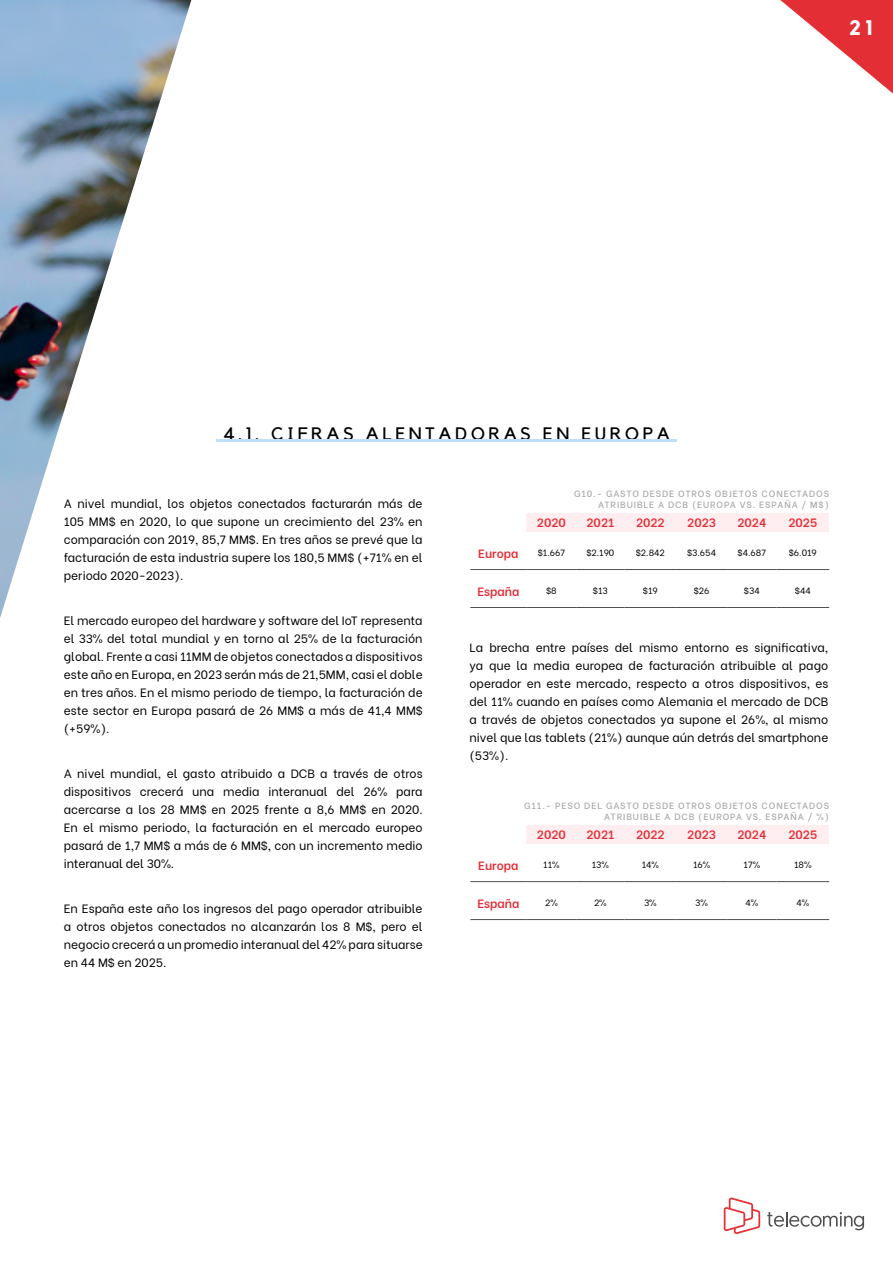
<style>
.page{position:relative;width:893px;height:1263px;background:#fff}
.page>*{position:absolute;margin:0;border:0;box-sizing:border-box;transform-origin:0 0}
.t1{font:700 21px "Kollektif";color:#fff}
.t2{font:18px "Kollektif";letter-spacing:.2em;color:#000}
.t3{font:12px/18px "Be Vietnam";color:#000;text-align:justify}
.t4{font:600 12px "Be Vietnam";color:#e32e36}
.t5{font:500 9px/10.8px "Be Vietnam";letter-spacing:.1em;color:#a7a7a7;text-align:right}
.t6{font:9px "Be Vietnam";color:#000}
</style>
<div class="page">
<svg style="left:780px;top:0;width:113px;height:94px"></svg>
<svg style="left:724px;top:1197px;width:36px;height:37px"></svg>
<svg style="left:767px;top:1212px;width:97px;height:18px"></svg>
<img style="left:0;top:0;width:191px;height:618px">
<div style="left:527px;top:513px;width:302px;height:18px;background:#ffeef0"></div>
<hr style="left:470px;top:569px;width:57px;height:1px;background:#4f4f4f">
<hr style="left:527px;top:569px;width:49px;height:1px;background:#4f4f4f">
<hr style="left:576px;top:569px;width:49px;height:1px;background:#4f4f4f">
<hr style="left:625px;top:569px;width:51px;height:1px;background:#4f4f4f">
<hr style="left:676px;top:569px;width:51px;height:1px;background:#4f4f4f">
<hr style="left:727px;top:569px;width:50px;height:1px;background:#4f4f4f">
<hr style="left:777px;top:569px;width:52px;height:1px;background:#4f4f4f">
<hr style="left:470px;top:607px;width:57px;height:1px;background:#4f4f4f">
<hr style="left:527px;top:607px;width:49px;height:1px;background:#4f4f4f">
<hr style="left:576px;top:607px;width:49px;height:1px;background:#4f4f4f">
<hr style="left:625px;top:607px;width:51px;height:1px;background:#4f4f4f">
<hr style="left:676px;top:607px;width:51px;height:1px;background:#4f4f4f">
<hr style="left:727px;top:607px;width:50px;height:1px;background:#4f4f4f">
<hr style="left:777px;top:607px;width:52px;height:1px;background:#4f4f4f">
<div style="left:526px;top:826px;width:303px;height:18px;background:#ffeef0"></div>
<hr style="left:470px;top:881px;width:57px;height:1px;background:#4f4f4f">
<hr style="left:527px;top:881px;width:49px;height:1px;background:#4f4f4f">
<hr style="left:576px;top:881px;width:49px;height:1px;background:#4f4f4f">
<hr style="left:625px;top:881px;width:51px;height:1px;background:#4f4f4f">
<hr style="left:676px;top:881px;width:51px;height:1px;background:#4f4f4f">
<hr style="left:727px;top:881px;width:50px;height:1px;background:#4f4f4f">
<hr style="left:777px;top:881px;width:52px;height:1px;background:#4f4f4f">
<hr style="left:470px;top:919px;width:57px;height:1px;background:#4f4f4f">
<hr style="left:527px;top:919px;width:49px;height:1px;background:#4f4f4f">
<hr style="left:576px;top:919px;width:49px;height:1px;background:#4f4f4f">
<hr style="left:625px;top:919px;width:51px;height:1px;background:#4f4f4f">
<hr style="left:676px;top:919px;width:51px;height:1px;background:#4f4f4f">
<hr style="left:727px;top:919px;width:50px;height:1px;background:#4f4f4f">
<hr style="left:777px;top:919px;width:52px;height:1px;background:#4f4f4f">
<hr style="left:216px;top:440px;width:461px;height:2px;background:#bfdfff">
<h1 class="t1" style="left:849px;top:15px;width:25px">21</h1>
<h2 class="t2" style="left:223px;top:423px;width:448px">4.1. CIFRAS ALENTADORAS EN EUROPA</h2>
<p class="t3" style="left:64px;top:493px;width:360px">A nivel mundial, los objetos conectados facturarán más de 105 MM$ en 2020, lo que supone un crecimiento del 23% en comparación con 2019, 85,7 MM$. En tres años se prevé que la facturación de esta industria supere los 180,5 MM$ (+71% en el periodo 2020-2023).</p>
<p class="t3" style="left:64px;top:610px;width:360px">El mercado europeo del hardware y software del IoT representa el 33% del total mundial y en torno al 25% de la facturación global. Frente a casi 11MM de objetos conectados a dispositivos este año en Europa, en 2023 serán más de 21,5MM, casi el doble en tres años. En el mismo periodo de tiempo, la facturación de este sector en Europa pasará de 26 MM$ a más de 41,4 MM$ (+59%).</p>
<p class="t3" style="left:64px;top:763px;width:360px">A nivel mundial, el gasto atribuido a DCB a través de otros dispositivos crecerá una media interanual del 26% para acercarse a los 28 MM$ en 2025 frente a 8,6 MM$ en 2020.<br>En el mismo periodo, la facturación en el mercado europeo pasará de 1,7 MM$ a más de 6 MM$, con un incremento medio interanual del 30%.</p>
<p class="t3" style="left:64px;top:898px;width:360px">En España este año los ingresos del pago operador atribuible a otros objetos conectados no alcanzarán los 8 M$, pero el negocio crecerá a un promedio interanual del 42% para situarse en 44 M$ en 2025.</p>
<p class="t5" style="left:574px;top:488px;width:257px">G10.- GASTO DESDE OTROS OBJETOS CONECTADOS<br>ATRIBUIBLE A DCB (EUROPA VS. ESPAÑA / M$)</p>
<p class="t4" style="left:537px;top:513px;width:30px">2020</p>
<p class="t4" style="left:586px;top:513px;width:29px">2021</p>
<p class="t4" style="left:636px;top:513px;width:30px">2022</p>
<p class="t4" style="left:687px;top:513px;width:30px">2023</p>
<p class="t4" style="left:737px;top:513px;width:30px">2024</p>
<p class="t4" style="left:788px;top:513px;width:30px">2025</p>
<p class="t4" style="left:478px;top:543px;width:42px">Europa</p>
<p class="t6" style="left:538px;top:545px;width:29px">$1.667</p>
<p class="t6" style="left:586px;top:545px;width:30px">$2.190</p>
<p class="t6" style="left:636px;top:545px;width:31px">$2.842</p>
<p class="t6" style="left:687px;top:545px;width:31px">$3.654</p>
<p class="t6" style="left:737px;top:545px;width:30px">$4.687</p>
<p class="t6" style="left:789px;top:545px;width:30px">$6.019</p>
<p class="t4" style="left:477px;top:581px;width:44px">España</p>
<p class="t6" style="left:546px;top:583px;width:12px">$8</p>
<p class="t6" style="left:593px;top:583px;width:16px">$13</p>
<p class="t6" style="left:643px;top:583px;width:16px">$19</p>
<p class="t6" style="left:694px;top:583px;width:17px">$26</p>
<p class="t6" style="left:744px;top:583px;width:17px">$34</p>
<p class="t6" style="left:795px;top:583px;width:17px">$44</p>
<p class="t3" style="left:469px;top:637px;width:360px">La brecha entre países del mismo entorno es significativa, ya que la media europea de facturación atribuible al pago operador en este mercado, respecto a otros dispositivos, es del 11% cuando en países como Alemania el mercado de DCB a través de objetos conectados ya supone el 26%, al mismo nivel que las tablets (21%) aunque aún detrás del smartphone (53%).</p>
<p class="t5" style="left:524px;top:800px;width:307px">G11.- PESO DEL GASTO DESDE OTROS OBJETOS CONECTADOS<br>ATRIBUIBLE A DCB (EUROPA VS. ESPAÑA / %)</p>
<p class="t4" style="left:537px;top:824px;width:30px">2020</p>
<p class="t4" style="left:586px;top:824px;width:29px">2021</p>
<p class="t4" style="left:636px;top:824px;width:30px">2022</p>
<p class="t4" style="left:687px;top:824px;width:30px">2023</p>
<p class="t4" style="left:737px;top:824px;width:30px">2024</p>
<p class="t4" style="left:788px;top:824px;width:30px">2025</p>
<p class="t4" style="left:478px;top:855px;width:42px">Europa</p>
<p class="t6" style="left:543px;top:857px;width:18px">11%</p>
<p class="t6" style="left:592px;top:857px;width:19px">13%</p>
<p class="t6" style="left:642px;top:857px;width:19px">14%</p>
<p class="t6" style="left:693px;top:857px;width:19px">16%</p>
<p class="t6" style="left:744px;top:857px;width:18px">17%</p>
<p class="t6" style="left:794px;top:857px;width:19px">18%</p>
<p class="t4" style="left:477px;top:893px;width:44px">España</p>
<p class="t6" style="left:545px;top:895px;width:14px">2%</p>
<p class="t6" style="left:594px;top:895px;width:14px">2%</p>
<p class="t6" style="left:644px;top:895px;width:14px">3%</p>
<p class="t6" style="left:695px;top:895px;width:14px">3%</p>
<p class="t6" style="left:745px;top:895px;width:14px">4%</p>
<p class="t6" style="left:796px;top:895px;width:14px">4%</p>
</div>
